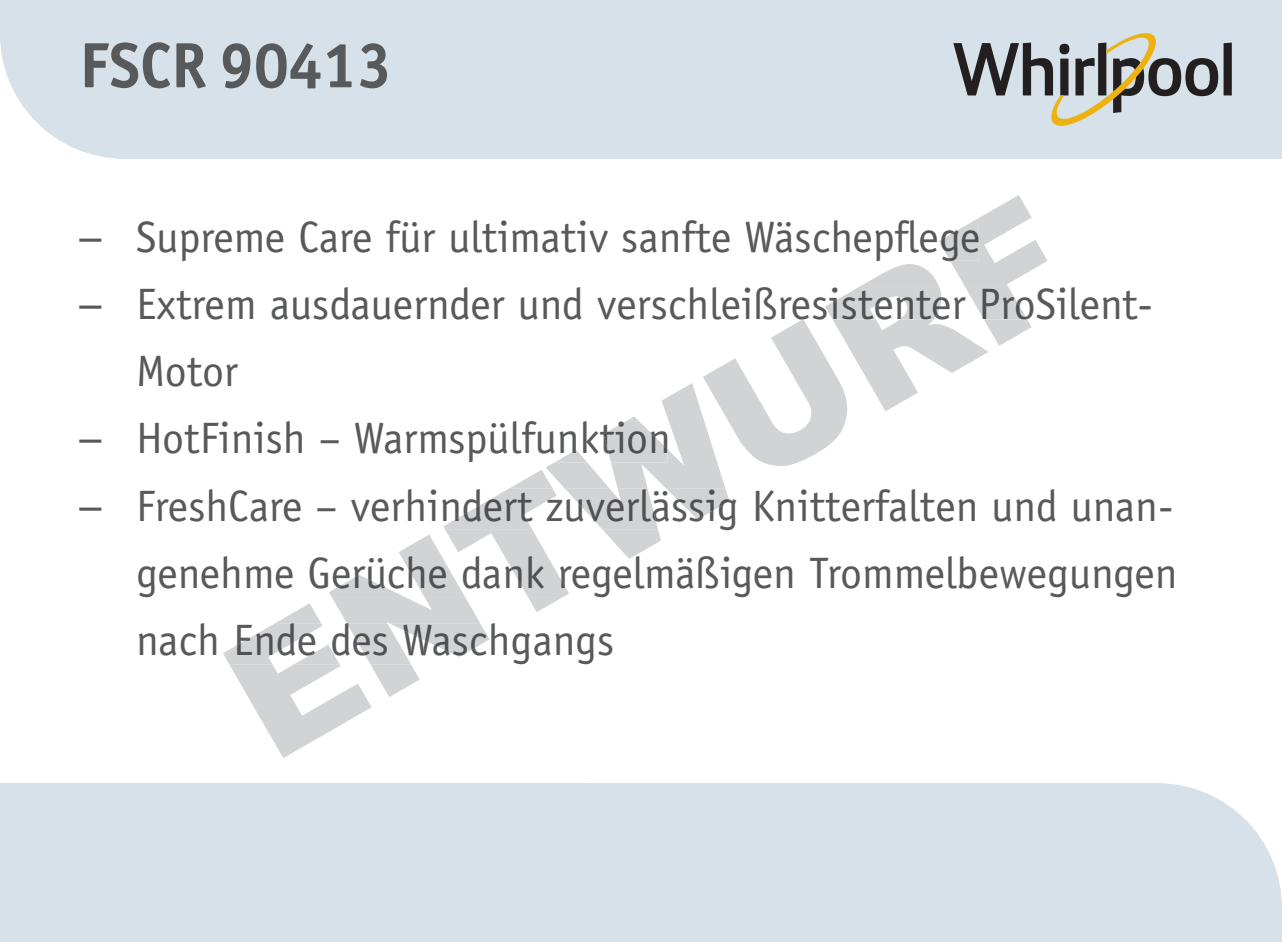
<style>
.page{position:relative;width:1282px;height:942px;background:#fff}
.page>*{position:absolute;margin:0;border:0;box-sizing:border-box;transform-origin:0 0}
.t1{font:700 64px "Officina Sans ITC Pro";color:#58595b}
.t2{font:44px "Officina Sans Std";color:#505052}
.t3{font:44px/67.2px "Officina Sans Std";color:#58595b}
.t4{font:44px/67.2px "Frutiger LT Std";color:#58595b}
</style>
<div class="page">
<div style="left:0;top:0;width:1281px;height:159px;background:#d6e1ea"></div>
<div style="left:0;top:783px;width:1281px;height:158px;background:#d6e1ea"></div>
<div style="left:1223px;top:43px;width:8px;height:52px;background:#231f20"></div>
<svg style="left:953px;top:33px;width:265px;height:93px;background:#adb1b1"></svg>
<svg style="left:223px;top:195px;width:824px;height:562px"></svg>
<h1 class="t1" style="left:79px;top:26px;width:314px">FSCR 90413</h1>
<p class="t4" style="left:79px;top:203px;width:23px">– –</p>
<p class="t4" style="left:79px;top:404px;width:23px">– –</p>
<p class="t2" style="left:136px;top:211px;width:845px">Supreme Care für ultimativ sanfte Wäschepflege</p>
<p class="t2" style="left:136px;top:278px;width:1018px">Extrem ausdauernder und verschleißresistenter ProSilent-</p>
<p class="t3" style="left:136px;top:337px;width:103px">Motor</p>
<p class="t2" style="left:136px;top:412px;width:536px">HotFinish – Warmspülfunktion</p>
<p class="t2" style="left:136px;top:479px;width:1038px">FreshCare – verhindert zuverlässig Knitterfalten und unan-</p>
<p class="t3" style="left:136px;top:539px;width:1042px">genehme Gerüche dank regelmäßigen Trommelbewegungen nach Ende des Waschgangs</p>
</div>
